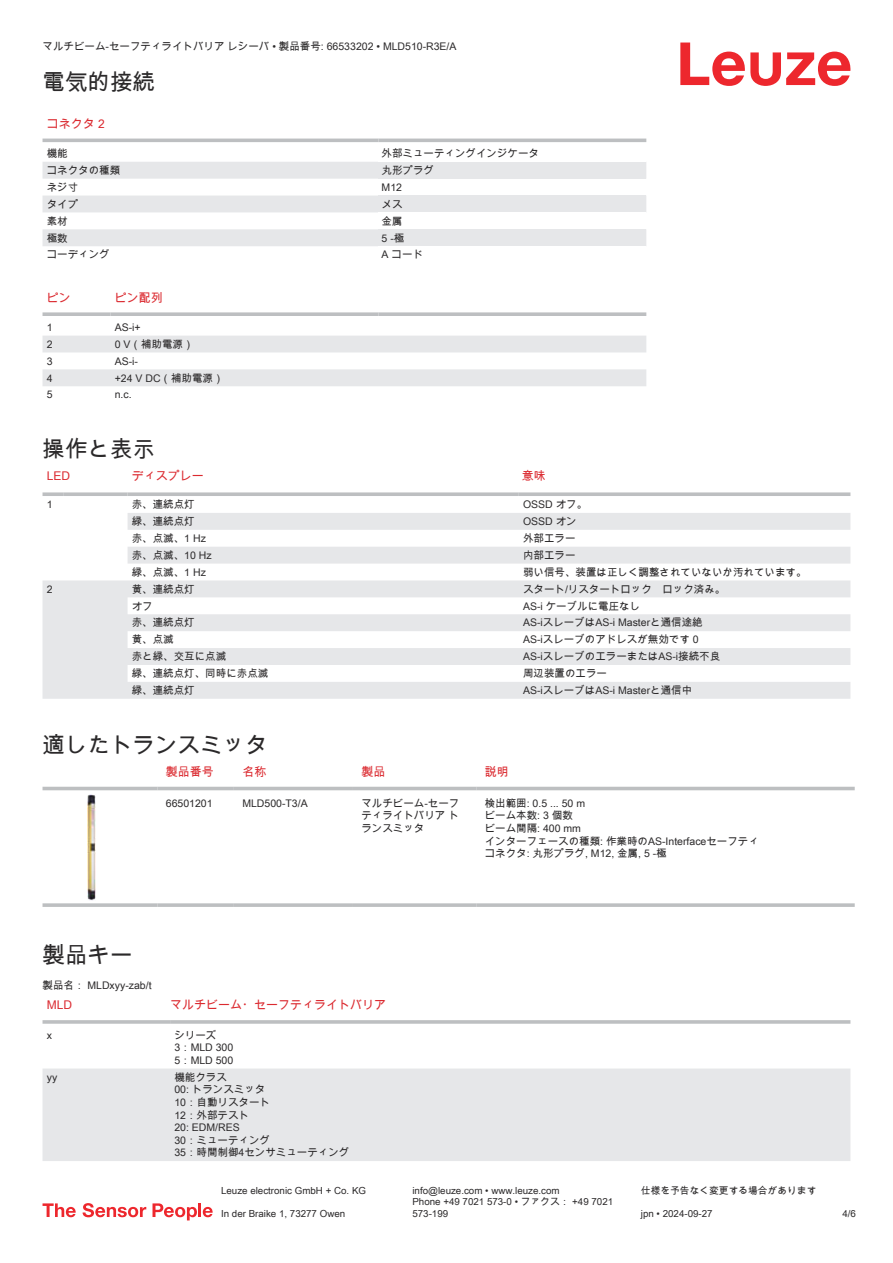
<style>
.page{position:relative;width:893px;height:1263px;background:#fff}
.page>*{position:absolute;margin:0;border:0;box-sizing:border-box;transform-origin:0 0}
.t1{font:22.5px "Arial Unicode MS";color:#2b292a}
.t2{font:12px "Arial Unicode MS";color:#db2a30}
.t3{font:10.5px/12.6px "Arial Unicode MS";color:#2b292a}
.t4{font:9.75px/11.7px "Arial Unicode MS";color:#2b292a}
</style>
<div class="page">
<svg style="left:680px;top:43px;width:170px;height:43px"></svg>
<svg style="left:43px;top:138px;width:603px;height:1px"></svg>
<svg style="left:43px;top:162px;width:335px;height:84px;fill:#e6e7e9"></svg>
<hr style="left:43px;top:139px;width:335px;height:3px;background:#bdbfc1">
<hr style="left:378px;top:139px;width:268px;height:3px;background:#bdbfc1">
<div style="left:378px;top:162px;width:268px;height:17px;background:#e6e7e9"></div>
<div style="left:378px;top:196px;width:268px;height:16px;background:#e6e7e9"></div>
<div style="left:378px;top:229px;width:268px;height:17px;background:#e6e7e9"></div>
<svg style="left:43px;top:336px;width:603px;height:50px"></svg>
<svg style="left:43px;top:312px;width:68px;height:4px"></svg>
<svg style="left:111px;top:312px;width:267px;height:4px"></svg>
<svg style="left:378px;top:312px;width:268px;height:4px"></svg>
<svg style="left:43px;top:513px;width:807px;height:186px;fill:#e6e7e9"></svg>
<svg style="left:43px;top:492px;width:21px;height:4px"></svg>
<svg style="left:64px;top:492px;width:64px;height:4px"></svg>
<svg style="left:128px;top:492px;width:391px;height:4px;background:#c4c6c7"></svg>
<svg style="left:519px;top:492px;width:331px;height:4px"></svg>
<div style="left:43px;top:786px;width:812px;height:5px;background:#edeeee"></div>
<hr style="left:43px;top:787px;width:114px;height:3px;background:#bdbfc1">
<hr style="left:157px;top:787px;width:77px;height:3px;background:#bdbfc1">
<hr style="left:234px;top:787px;width:119px;height:3px;background:#bdbfc1">
<hr style="left:353px;top:787px;width:123px;height:3px;background:#bdbfc1">
<hr style="left:476px;top:787px;width:379px;height:3px;background:#bdbfc1">
<svg style="left:43px;top:903px;width:114px;height:4px"></svg>
<svg style="left:157px;top:903px;width:77px;height:4px"></svg>
<svg style="left:234px;top:903px;width:119px;height:4px"></svg>
<svg style="left:353px;top:903px;width:123px;height:4px"></svg>
<svg style="left:476px;top:903px;width:379px;height:4px;background:#c3c5c7"></svg>
<img style="left:87px;top:794px;width:9px;height:107px">
<div style="left:43px;top:1068px;width:807px;height:93px;background:#e6e7e9"></div>
<hr style="left:43px;top:1020px;width:127px;height:4px;background:#bdbfc1">
<hr style="left:170px;top:1020px;width:680px;height:4px;background:#c4c6c8">
<svg style="left:43px;top:1203px;width:33px;height:14px"></svg>
<svg style="left:83px;top:1203px;width:63px;height:14px"></svg>
<svg style="left:153px;top:1203px;width:44px;height:17px"></svg>
<hr style="left:198px;top:1203px;width:3px;height:14px;background:#ed272d">
<svg style="left:203px;top:1207px;width:10px;height:10px"></svg>
<p class="t3" style="left:43px;top:40px;width:416px">マルチビーム-セーフティライトバリア レシーバ • 製品番号: 66533202 • MLD510-R3E/A</p>
<h1 class="t1" style="left:43px;top:66px;width:114px">電気的接続</h1>
<p class="t2" style="left:47px;top:115px;width:60px">コネクタ 2</p>
<p class="t3" style="left:47px;top:147px;width:22px">機能</p>
<p class="t3" style="left:382px;top:147px;width:159px">外部ミューティングインジケータ</p>
<p class="t3" style="left:47px;top:164px;width:75px">コネクタの種類</p>
<p class="t3" style="left:382px;top:164px;width:54px">丸形プラグ</p>
<p class="t3" style="left:47px;top:181px;width:33px">ネジ寸</p>
<p class="t3" style="left:382px;top:181px;width:22px">M12</p>
<p class="t3" style="left:47px;top:197px;width:33px">タイプ</p>
<p class="t3" style="left:382px;top:197px;width:22px">メス</p>
<p class="t3" style="left:47px;top:214px;width:22px">素材</p>
<p class="t3" style="left:382px;top:214px;width:22px">金属</p>
<p class="t3" style="left:47px;top:231px;width:22px">極数</p>
<p class="t3" style="left:382px;top:231px;width:24px">5 -極</p>
<p class="t3" style="left:47px;top:248px;width:64px">コーディング</p>
<p class="t3" style="left:382px;top:248px;width:43px">A コード</p>
<p class="t2" style="left:47px;top:289px;width:25px">ピン</p>
<p class="t2" style="left:115px;top:289px;width:49px">ピン配列</p>
<p class="t3" style="left:47px;top:321px;width:7px">1</p>
<p class="t3" style="left:115px;top:321px;width:27px">AS-i+</p>
<p class="t3" style="left:47px;top:338px;width:7px">2</p>
<p class="t3" style="left:115px;top:338px;width:80px">0 V（補助電源）</p>
<p class="t3" style="left:47px;top:354px;width:7px">3</p>
<p class="t3" style="left:115px;top:354px;width:25px">AS-i-</p>
<p class="t3" style="left:47px;top:371px;width:7px">4</p>
<p class="t3" style="left:115px;top:371px;width:110px">+24 V DC（補助電源）</p>
<p class="t3" style="left:47px;top:388px;width:7px">5</p>
<p class="t3" style="left:115px;top:388px;width:18px">n.c.</p>
<h1 class="t1" style="left:43px;top:433px;width:114px">操作と表示</h1>
<p class="t2" style="left:47px;top:467px;width:25px">LED</p>
<p class="t2" style="left:132px;top:467px;width:73px">ディスプレー</p>
<p class="t2" style="left:522px;top:467px;width:25px">意味</p>
<p class="t3" style="left:47px;top:498px;width:7px">1</p>
<p class="t3" style="left:132px;top:498px;width:64px">赤、連続点灯</p>
<p class="t3" style="left:523px;top:498px;width:66px">OSSD オフ。</p>
<p class="t3" style="left:132px;top:515px;width:65px">緑、連続点灯</p>
<p class="t3" style="left:523px;top:515px;width:55px">OSSD オン</p>
<p class="t3" style="left:132px;top:532px;width:76px">赤、点滅、1 Hz</p>
<p class="t3" style="left:523px;top:532px;width:54px">外部エラー</p>
<p class="t3" style="left:132px;top:549px;width:81px">赤、点滅、10 Hz</p>
<p class="t3" style="left:523px;top:549px;width:54px">内部エラー</p>
<p class="t3" style="left:132px;top:565px;width:76px">緑、点滅、1 Hz</p>
<p class="t3" style="left:523px;top:565px;width:285px">弱い信号、装置は正しく調整されていないか汚れています。</p>
<p class="t3" style="left:47px;top:582px;width:7px">2</p>
<p class="t3" style="left:132px;top:582px;width:64px">黄、連続点灯</p>
<p class="t3" style="left:523px;top:582px;width:204px">スタート/リスタートロック　ロック済み。</p>
<p class="t3" style="left:132px;top:599px;width:22px">オフ</p>
<p class="t3" style="left:523px;top:599px;width:119px">AS-i ケーブルに電圧なし</p>
<p class="t3" style="left:132px;top:616px;width:65px">赤、連続点灯</p>
<p class="t3" style="left:523px;top:616px;width:181px">AS-iスレーブはAS-i Masterと通信途絶</p>
<p class="t3" style="left:132px;top:633px;width:43px">黄、点滅</p>
<p class="t3" style="left:523px;top:633px;width:177px">AS-iスレーブのアドレスが無効です 0</p>
<p class="t3" style="left:132px;top:650px;width:96px">赤と緑、交互に点滅</p>
<p class="t3" style="left:523px;top:650px;width:199px">AS-iスレーブのエラーまたはAS-i接続不良</p>
<p class="t3" style="left:132px;top:667px;width:138px">緑、連続点灯、同時に赤点滅</p>
<p class="t3" style="left:523px;top:667px;width:85px">周辺装置のエラー</p>
<p class="t3" style="left:132px;top:684px;width:65px">緑、連続点灯</p>
<p class="t3" style="left:523px;top:684px;width:171px">AS-iスレーブはAS-i Masterと通信中</p>
<h1 class="t1" style="left:43px;top:728px;width:227px">適したトランスミッタ</h1>
<p class="t2" style="left:166px;top:763px;width:49px">製品番号</p>
<p class="t2" style="left:242px;top:763px;width:25px">名称</p>
<p class="t2" style="left:361px;top:763px;width:25px">製品</p>
<p class="t2" style="left:485px;top:763px;width:25px">説明</p>
<p class="t3" style="left:166px;top:796px;width:48px">66501201</p>
<p class="t3" style="left:242px;top:796px;width:67px">MLD500-T3/A</p>
<p class="t3" style="left:361px;top:796px;width:99px;text-align:justify">マルチビーム- セーフティライトバリ ア トランスミッタ</p>
<p class="t3" style="left:485px;top:796px;width:276px">検出範囲: 0.5 ... 50 m<br>ビーム本数: 3 個数<br>ビーム間隔: 400 mm<br>インターフェースの種類: 作業時のAS-Interfaceセーフティコネクタ: 丸形プラグ, M12, 金属, 5 -極</p>
<h1 class="t1" style="left:43px;top:939px;width:91px">製品キー</h1>
<p class="t2" style="left:47px;top:1000px;width:27px">MLD</p>
<p class="t2" style="left:170px;top:996px;width:217px">マルチビーム・セーフティライトバリア</p>
<p class="t3" style="left:47px;top:1028px;width:7px">x</p>
<p class="t3" style="left:174px;top:1028px;width:60px">シリーズ<br>3：MLD 300<br>5：MLD 500</p>
<p class="t3" style="left:47px;top:1071px;width:12px">yy</p>
<p class="t3" style="left:174px;top:1070px;width:177px">機能クラス<br>00: トランスミッタ<br>10：自動リスタート<br>12：外部テスト<br>20: EDM/RES<br>30：ミューティング<br>35：時間制御4センサミューティング</p>
<p class="t3" style="left:43px;top:979px;width:111px">製品名： MLDxyy-zab/t</p>
<p class="t4" style="left:221px;top:1184px;width:146px">Leuze electronic GmbH + Co. KG</p>
<p class="t4" style="left:412px;top:1184px;width:149px">info@leuze.com • www.leuze.com</p>
<p class="t4" style="left:641px;top:1184px;width:177px">仕様を予告なく変更する場合があります</p>
<p class="t4" style="left:221px;top:1207px;width:126px">In der Braike 1, 73277 Owen</p>
<p class="t4" style="left:412px;top:1196px;width:202px">Phone +49 7021 573-0 • ファクス： +49 7021<br>573-199</p>
<p class="t4" style="left:641px;top:1207px;width:73px">jpn • 2024-09-27</p>
<p class="t4" style="left:842px;top:1207px;width:15px">4/6</p>
</div>
